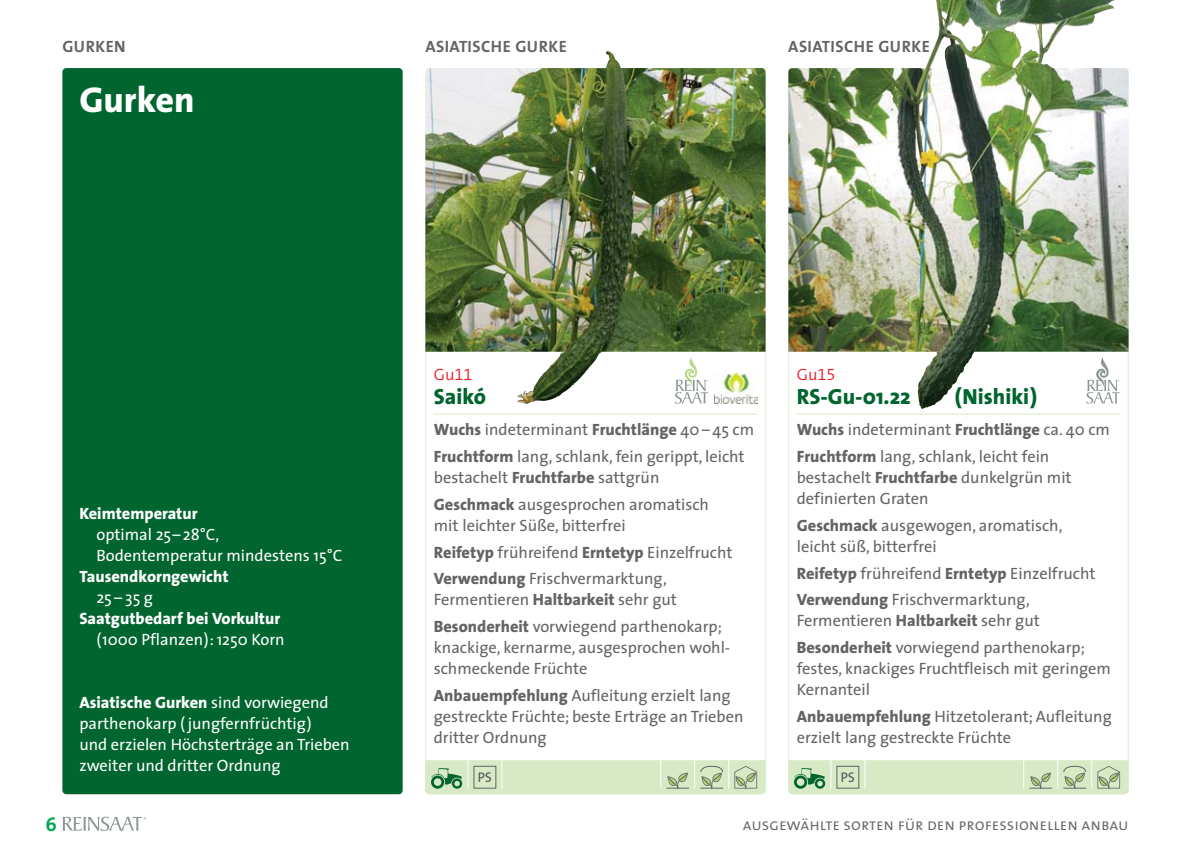
<style>
.page{position:relative;width:1191px;height:868px;background:#fff}
.page>*{position:absolute;margin:0;border:0;box-sizing:border-box;transform-origin:0 0}
.t1{font:800 36px "The Sans";color:#fff}
.t2{font:800 22px "The Sans";color:#00652e}
.t3{font:20px "The Sans Bold Expert";color:#00a650}
.t4{font:16.4px/26.6px "The Sans";color:#636466}
.t5{font:16.4px/21px "The Sans";color:#fff}
.t6{font:800 16.4px "The Sans";color:#fff}
.t7{font:16.4px "The Sans Semi Light Caps";color:#636466}
.t8{font:700 16.4px "The Sans";letter-spacing:.025em;color:#636466}
.t9{font:300 16.4px "The Sans";color:#ed1c24}
.s1{font-weight:800}
.s2{font-family:"The Mix Semi Light Expert";font-weight:400}
</style>
<div class="page">
<div style="left:62px;top:68px;width:341px;height:726px;background:#00652e;border-radius:4px"></div>
<hr style="left:434px;top:413px;width:323px;height:1px;background:#d7eac5">
<img style="left:714px;top:373px;width:43px;height:30px">
<svg style="left:675px;top:357px;width:33px;height:46px"></svg>
<img style="left:425px;top:68px;width:340px;height:283px">
<img style="left:517px;top:331px;width:94px;height:72px">
<svg style="left:425px;top:760px;width:340px;height:34px;background:#cde1bd"></svg>
<hr style="left:797px;top:413px;width:323px;height:1px;background:#d7eac5">
<svg style="left:1086px;top:357px;width:34px;height:46px"></svg>
<img style="left:788px;top:68px;width:340px;height:283px">
<img style="left:925px;top:0;width:168px;height:69px">
<svg style="left:62px;top:816px;width:84px;height:14px"></svg>
<svg style="left:788px;top:760px;width:340px;height:34px;background:#cde1bd"></svg>
<p class="t8" style="left:62px;top:38px;width:65px">GURKEN</p>
<h1 class="t1" style="left:79px;top:82px;width:117px">Gurken</h1>
<p class="t8" style="left:425px;top:38px;width:143px">ASIATISCHE GURKE</p>
<p class="t8" style="left:788px;top:38px;width:143px">ASIATISCHE GURKE</p>
<p class="t6" style="left:79px;top:505px;width:120px">Keimtemperatur</p>
<p class="t5" style="left:96px;top:525px;width:247px">optimal 25– 28°C,<br>Bodentemperatur mindestens 15°C</p>
<p class="t6" style="left:79px;top:568px;width:151px">Tausendkorngewicht</p>
<p class="t5" style="left:96px;top:588px;width:58px">25–35 g</p>
<p class="t6" style="left:79px;top:610px;width:202px">Saatgutbedarf bei Vorkultur</p>
<p class="t5" style="left:96px;top:630px;width:190px">(1000 Pflanzen): 1250 Korn</p>
<p class="t5" style="left:79px;top:693px;width:272px"><span class="s1">Asiatische Gurken</span> sind vorwiegend par thenokarp ( jung fernfrüchtig)<br>und erzielen Höchsterträge an Trieben zweiter und dritter Ordnung</p>
<p class="t9" style="left:434px;top:360px;width:40px">Gu<span class="s2">11</span></p>
<h2 class="t2" style="left:434px;top:385px;width:54px">Saikó</h2>
<p class="t4" style="left:434px;top:418px;width:322px"><span class="s1">Wuchs</span> indeterminant <span class="s1">Fruchtlänge</span> 40 – 45 cm<br><span class="s1">Fruchtform</span> lang, schlank, fein gerippt, leicht</p>
<p class="t4" style="left:434px;top:466px;width:277px">bestachelt <span class="s1">Fruchtfarbe</span> sattgrün<br><span class="s1">Geschmack</span> ausgesprochen aromatisch</p>
<p class="t4" style="left:434px;top:513px;width:300px">mit leichter Süße, bitterfrei<br><span class="s1">Reifetyp</span> frühreifend <span class="s1">Erntetyp</span> Einzelfrucht<br><span class="s1">Verwendung</span> Frischvermarktung,</p>
<p class="t4" style="left:434px;top:588px;width:290px">Fermentieren <span class="s1">Haltbarkeit</span> sehr gut<br><span class="s1">Besonderheit</span> vorwiegend parthenokarp;</p>
<p class="t4" style="left:434px;top:638px;width:298px;line-height:21px">knackige, kern arme, ausgesprochen wohl&shy;schmeckende Früchte</p>
<p class="t4" style="left:434px;top:686px;width:311px;line-height:21px"><span class="s1">Anbauempfehlung</span> Aufleitung erzielt lang gestreckte Früchte; beste Erträge an Trieben dritter Ordnung</p>
<p class="t9" style="left:797px;top:360px;width:40px">Gu<span class="s2">15</span></p>
<h2 class="t2" style="left:797px;top:385px;width:116px">RS-Gu-01.22</h2>
<h2 class="t2" style="left:954px;top:385px;width:84px">(Nishiki)</h2>
<p class="t4" style="left:797px;top:418px;width:314px"><span class="s1">Wuchs</span> indeterminant <span class="s1">Fruchtlänge</span> ca. 40 cm<br><span class="s1">Fruchtform</span> lang, schlank, leicht fein</p>
<p class="t4" style="left:797px;top:468px;width:276px;line-height:21px">bestachelt <span class="s1">Fruchtfarbe</span> dunkelgrün mit definierten Graten</p>
<p class="t4" style="left:797px;top:516px;width:267px;line-height:21px"><span class="s1">Geschmack</span> ausgewogen, aromatisch, leicht süß, bitterfrei</p>
<p class="t4" style="left:797px;top:561px;width:300px"><span class="s1">Reifetyp</span> frühreifend <span class="s1">Erntetyp</span> Einzelfrucht<br><span class="s1">Verwendung</span> Frischvermarktung,</p>
<p class="t4" style="left:797px;top:609px;width:290px">Fermentieren <span class="s1">Haltbarkeit</span> sehr gut<br><span class="s1">Besonderheit</span> vorwiegend parthenokarp;</p>
<p class="t4" style="left:797px;top:659px;width:316px;line-height:21px">festes, knackiges Fruchtfleisch mit geringem<br>Kernanteil</p>
<p class="t4" style="left:797px;top:707px;width:316px;line-height:21px"><span class="s1">Anbauempfehlung</span> Hitzetolerant; Aufleitung erzielt lang gestreckte Früchte</p>
<p class="t3" style="left:46px;top:811px;width:12px">6</p>
<p class="t7" style="left:742px;top:815px;width:387px">ausgewählte sorten für den professionellen anbau</p>
</div>
